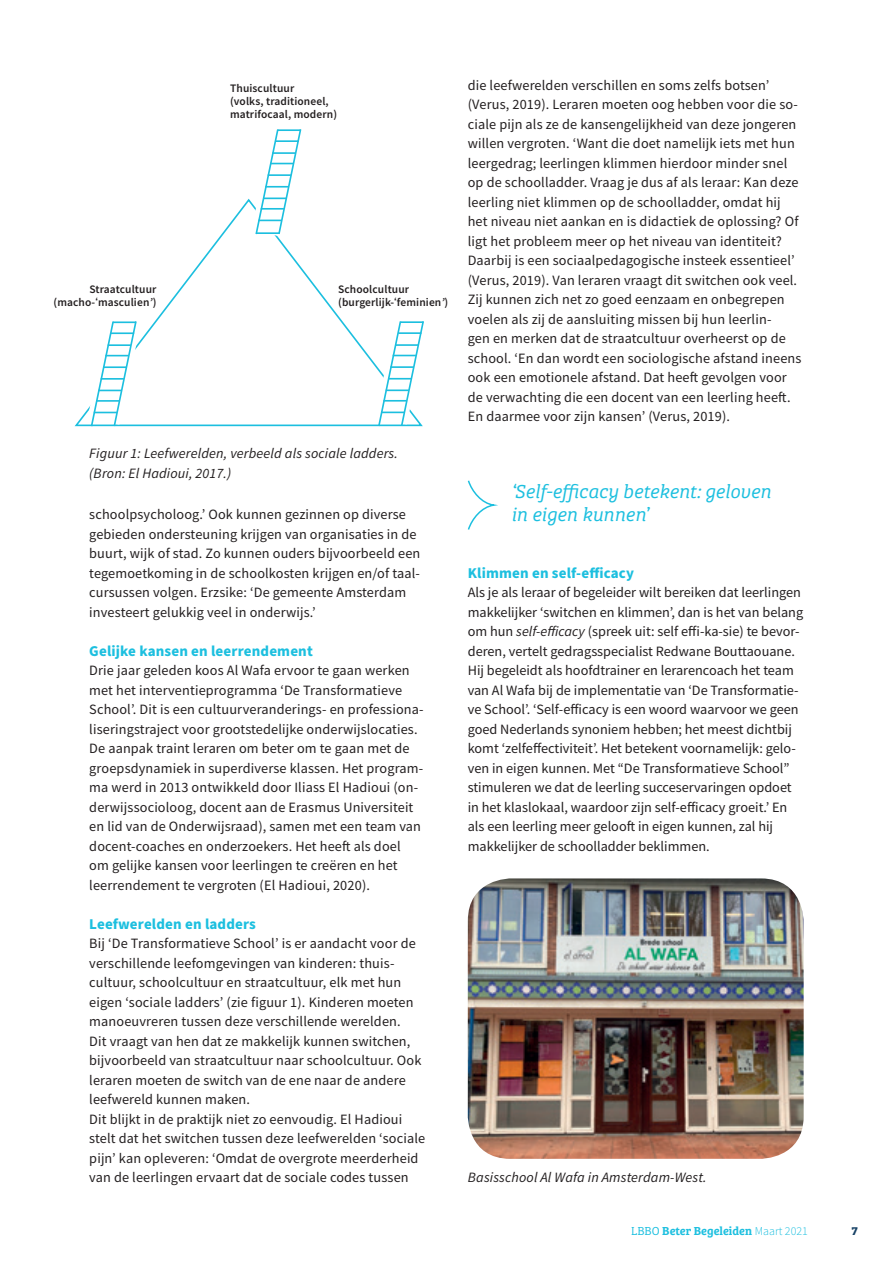
<style>
.page{position:relative;width:893px;height:1263px;background:#fff}
.page>*{position:absolute;margin:0;border:0;box-sizing:border-box;transform-origin:0 0}
.t1{font:italic 19.5px/23.4px "Bree Serif Lt";color:#1cbfdf}
.t2{font:700 15px "Source Sans Pro";letter-spacing:.01em;color:#1cbfdf}
.t3{font:14.25px/19.5px "Source Sans Pro";letter-spacing:.01em;color:#231f20}
.t4{font:italic 14.25px/19.5px "Source Sans Pro";letter-spacing:.01em;color:#231f20}
.t5{font:600 12px "Bree Serif";color:#1cbfdf}
.t6{font:700 12px "Bree Serif";color:#164165}
.t7{font:600 11.4px/13px "Source Sans Pro";letter-spacing:.01em;color:#231f20}
.s1{font-family:"Trade Gothic LT Std Bd Cn 20";font-weight:400}
.s2{font-style:italic}
.s3{font-weight:300}
.s4{font-family:"Source Sans Pro";font-weight:300}
</style>
<div class="page">
<svg style="left:74px;top:198px;width:301px;height:229px"></svg>
<svg style="left:88px;top:318px;width:53px;height:109px"></svg>
<svg style="left:251px;top:129px;width:54px;height:108px"></svg>
<hr style="left:256px;top:232px;width:23px;height:2px;background:#1cbfdf">
<svg style="left:375px;top:321px;width:49px;height:106px"></svg>
<svg style="left:467px;top:480px;width:31px;height:50px"></svg>
<img style="left:468px;top:878px;width:336px;height:281px">
<p class="t7" style="left:54px;top:282px;width:104px;text-align:right">Straatcultuur (macho-<span class="s1">‘</span>masculien<span class="s2">ʼ</span>)</p>
<p class="t7" style="left:230px;top:81px;width:109px">Thuiscultuur<br>(volks, traditioneel, matrifocaal, modern)</p>
<p class="t7" style="left:338px;top:282px;width:112px">Schoolcultuur (burgerlijk-<span class="s1">‘</span>feminien<span class="s2">ʼ</span>)</p>
<p class="t4" style="left:89px;top:444px;width:310px">Figuur 1: Leefwerelden, verbeeld als sociale ladders. (Bron: El Hadioui, 2017.)</p>
<p class="t3" style="left:89px;top:504px;width:333px">schoolpsycholoog.’ Ook kunnen gezinnen op diverse gebieden ondersteuning krijgen van organisaties in de buurt, wijk of stad. Zo kunnen ouders bijvoorbeeld een tegemoetkoming in de schoolkosten krijgen en/of taal&shy;cursussen volgen. Erzsike: ‘De gemeente Amsterdam investeert gelukkig veel in onderwijs.’</p>
<p class="t2" style="left:89px;top:640px;width:225px">Gelijke kansen en leerrendement</p>
<p class="t3" style="left:89px;top:660px;width:336px">Drie jaar geleden koos Al Wafa ervoor te gaan werken met het interventieprogramma ‘De Transformatieve School’. Dit is een cultuurveranderings- en professiona&shy;liseringstraject voor grootstedelijke onderwijslocaties.<br>De aanpak traint leraren om beter om te gaan met de groepsdynamiek in superdiverse klassen. Het program&shy;ma werd in 2013 ontwikkeld door Iliass El Hadioui (on&shy;derwijssocioloog, docent aan de Erasmus Universiteit en lid van de Onderwijsraad), samen met een team van docent-coaches en onderzoekers. Het heeft als doel om gelijke kansen voor leerlingen te creëren en het leerrendement te vergroten (El Hadioui, 2020).</p>
<p class="t2" style="left:89px;top:913px;width:168px">Leefwerelden en ladders</p>
<p class="t3" style="left:89px;top:933px;width:337px">Bij ‘De Transformatieve School’ is er aandacht voor de verschillende leefomgevingen van kinderen: thuis&shy;cultuur, schoolcultuur en straatcultuur, elk met hun eigen ‘sociale ladders’ (zie figuur 1). Kinderen moeten manoeuvreren tussen deze verschillende werelden.<br>Dit vraagt van hen dat ze makkelijk kunnen switchen, bijvoorbeeld van straatcultuur naar schoolcultuur. Ook leraren moeten de switch van de ene naar de andere leefwereld kunnen maken.<br>Dit blijkt in de praktijk niet zo eenvoudig. El Hadioui stelt dat het switchen tussen deze leefwerelden ‘sociale pijn’ kan opleveren: ‘Omdat de overgrote meerderheid van de leerlingen ervaart dat de sociale codes tussen</p>
<p class="t3" style="left:468px;top:75px;width:335px">die leefwerelden verschillen en soms zelfs botsen’ (Verus, 2019). Leraren moeten oog hebben voor die so&shy;ciale pijn als ze de kansengelijkheid van deze jongeren willen vergroten. ‘Want die doet namelijk iets met hun leergedrag; leerlingen klimmen hierdoor minder snel op de schoolladder. Vraag je dus af als leraar: Kan deze leerling niet klimmen op de schoolladder, omdat hij het niveau niet aankan en is didactiek de oplossing? Of ligt het probleem meer op het niveau van identiteit?<br>Daarbij is een sociaalpedagogische insteek essentieel’ (Verus, 2019). Van leraren vraagt dit switchen ook veel.<br>Zij kunnen zich net zo goed eenzaam en onbegrepen voelen als zij de aansluiting missen bij hun leerlin-<br>gen en merken dat de straatcultuur overheerst op de school. ‘En dan wordt een sociologische afstand ineens ook een emotionele afstand. Dat heeft gevolgen voor de verwachting die een docent van een leerling heeft.<br>En daarmee voor zijn kansen’ (Verus, 2019).</p>
<h1 class="t1" style="left:511px;top:478px;width:262px">‘Self-efficacy betekent: geloven in eigen kunnen’</h1>
<p class="t2" style="left:468px;top:562px;width:168px">Klimmen en self-efficacy</p>
<p class="t3" style="left:468px;top:582px;width:337px">Als je als leraar of begeleider wilt bereiken dat leerlingen makkelijker ‘switchen en klimmen’, dan is het van belang om hun <span class="s2">self-efficacy</span> (spreek uit: self effi-ka-sie) te bevor&shy;deren, vertelt gedragsspecialist Redwane Bouttaouane.<br>Hij begeleidt als hoofdtrainer en lerarencoach het team van Al Wafa bij de implementatie van ‘De Transformatie&shy;ve School’. ‘Self-efficacy is een woord waarvoor we geen goed Nederlands synoniem hebben; het meest dichtbij komt ‘zelfeffectiviteit’. Het betekent voornamelijk: gelo&shy;ven in eigen kunnen. Met “De Transformatieve School” stimuleren we dat de leerling succeservaringen opdoet in het klaslokaal, waardoor zijn self-efficacy groeit.’ En als een leerling meer gelooft in eigen kunnen, zal hij makkelijker de schoolladder beklimmen.</p>
<p class="t4" style="left:468px;top:1167px;width:240px">Basisschool Al Wafa in Amsterdam-West.</p>
<p class="t5" style="left:631px;top:1221px;width:178px"><span class="s3">LBBO</span> Beter Begeleiden <span class="s4">Maart 2021</span></p>
<p class="t6" style="left:851px;top:1221px;width:8px">7</p>
</div>
